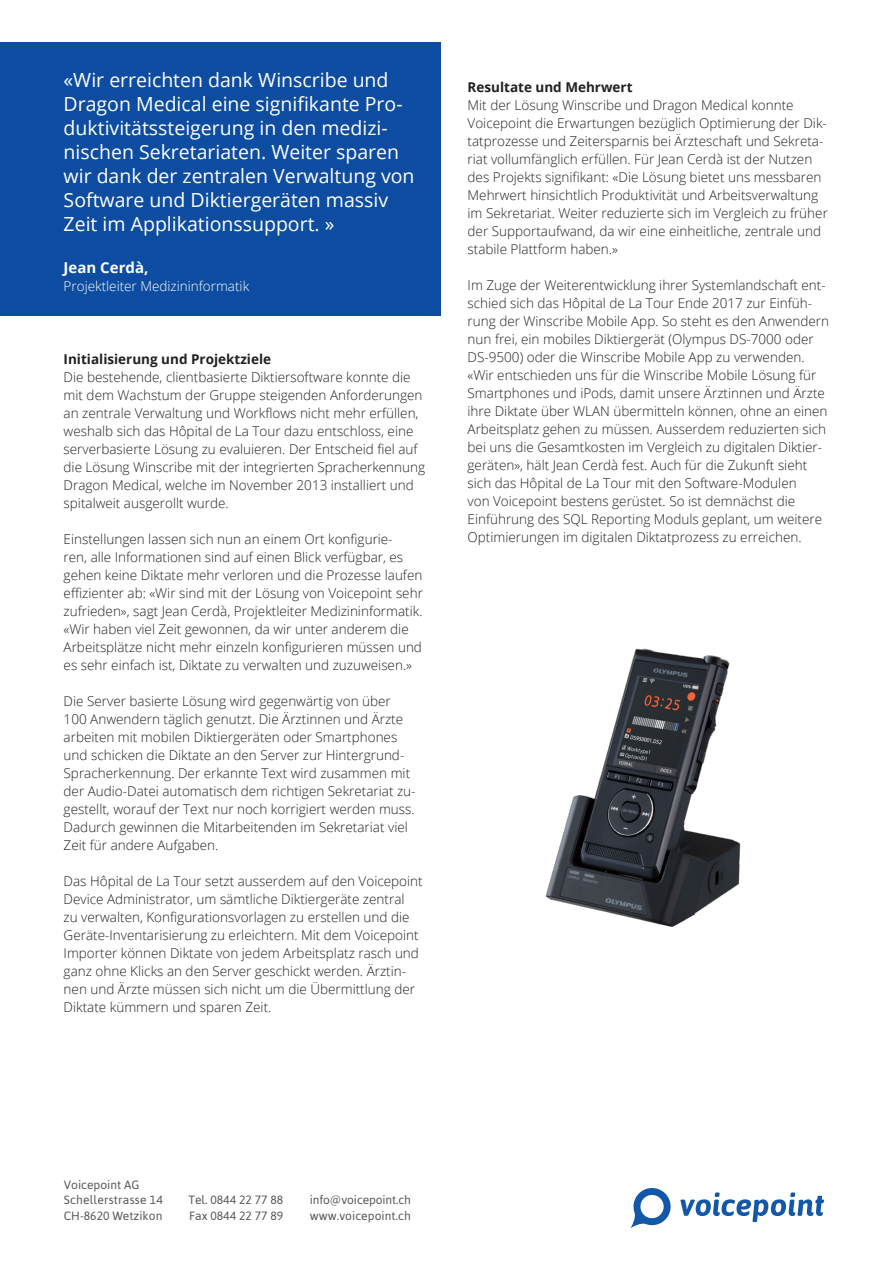
<style>
.page{position:relative;width:893px;height:1263px;background:#fff}
.page>*{position:absolute;margin:0;border:0;box-sizing:border-box;transform-origin:0 0}
.t1{font:19.5px/24px "Open Sans";color:#fff}
.t2{font:700 15px "Open Sans";color:#fff}
.Fliesstext{font:300 13.5px/18px "Open Sans";color:#231f20}
.Fliesstext-2{font:700 13.5px "Open Sans";color:#231f20}
.t3{font:300 13.5px "Open Sans";color:#fff}
.t4{font:12px "Asap";color:#57585a}
.t5{font:12px "Asap";letter-spacing:.02em;color:#57585a}
</style>
<div class="page">
<svg style="left:630px;top:1188px;width:41px;height:40px"></svg>
<svg style="left:680px;top:1192px;width:144px;height:30px"></svg>
<div style="left:0;top:43px;width:440px;height:273px;background:#0d4da1"></div>
<img style="left:545px;top:648px;width:196px;height:279px">
<p class="t1" style="left:64px;top:67px;width:352px">«Wir erreichten dank Winscribe und Dragon Medical eine signifikante Pro&shy;duktivitätssteigerung in den medizi&shy;nischen Sekretariaten. Weiter sparen wir dank der zentralen Verwaltung von Software und Diktiergeräten massiv Zeit im Applikationssupport. »</p>
<p class="t2" style="left:64px;top:256px;width:86px">Jean Cerdà,</p>
<p class="t3" style="left:64px;top:276px;width:187px">Projektleiter Medizininformatik</p>
<p class="Fliesstext-2" style="left:64px;top:350px;width:209px">Initialisierung und Projektziele</p>
<p class="Fliesstext" style="left:64px;top:368px;width:363px">Die bestehende, clientbasierte Diktiersoftware konnte die mit dem Wachstum der Gruppe steigenden Anforderungen an zentrale Verwaltung und Workflows nicht mehr erfüllen, weshalb sich das Hôpital de La Tour dazu entschloss, eine serverbasierte Lösung zu evaluieren. Der Entscheid fiel auf die Lösung Winscribe mit der integrierten Spracherkennung Dragon Medical, welche im November 2013 installiert und spitalweit ausgerollt wurde.</p>
<p class="Fliesstext" style="left:64px;top:530px;width:361px">Einstellungen lassen sich nun an einem Ort konfigurie-<br>ren, alle Informationen sind auf einen Blick verfügbar, es gehen keine Diktate mehr verloren und die Prozesse laufen effizienter ab: «Wir sind mit der Lösung von Voicepoint sehr zufrieden», sagt Jean Cerdà, Projektleiter Medizininformatik. «Wir haben viel Zeit gewonnen, da wir unter anderem die Arbeitsplätze nicht mehr einzeln konfigurieren müssen und es sehr einfach ist, Diktate zu verwalten und zuzuweisen.»</p>
<p class="Fliesstext" style="left:64px;top:692px;width:353px">Die Server basierte Lösung wird gegenwärtig von über 100 Anwendern täglich genutzt. Die Ärztinnen und Ärzte arbeiten mit mobilen Diktiergeräten oder Smartphones und schicken die Diktate an den Server zur Hintergrund-Spracherkennung. Der erkannte Text wird zusammen mit der Audio-Datei automatisch dem richtigen Sekretariat zu&shy;gestellt, worauf der Text nur noch korrigiert werden muss.<br>Dadurch gewinnen die Mitarbeitenden im Sekretariat viel Zeit für andere Aufgaben.</p>
<p class="Fliesstext" style="left:64px;top:872px;width:361px">Das Hôpital de La Tour setzt ausserdem auf den Voicepoint Device Administrator, um sämtliche Diktiergeräte zentral<br>zu verwalten, Konfigurationsvorlagen zu erstellen und die Geräte-Inventarisierung zu erleichtern. Mit dem Voicepoint Importer können Diktate von jedem Arbeitsplatz rasch und ganz ohne Klicks an den Server geschickt werden. Ärztin&shy;nen und Ärzte müssen sich nicht um die Übermittlung der Diktate kümmern und sparen Zeit.</p>
<p class="Fliesstext-2" style="left:468px;top:78px;width:166px">Resultate und Mehrwert</p>
<p class="Fliesstext" style="left:468px;top:96px;width:362px">Mit der Lösung Winscribe und Dragon Medical konnte Voicepoint die Erwartungen bezüglich Optimierung der Dik&shy;tatprozesse und Zeitersparnis bei Ärzteschaft und Sekreta&shy;riat vollumfänglich erfüllen. Für Jean Cerdà ist der Nutzen des Projekts signifikant: «Die Lösung bietet uns messbaren Mehrwert hinsichtlich Produktivität und Arbeitsverwaltung im Sekretariat. Weiter reduzierte sich im Vergleich zu früher der Supportaufwand, da wir eine einheitliche, zentrale und stabile Plattform haben.»</p>
<p class="Fliesstext" style="left:468px;top:276px;width:363px">Im Zuge der Weiterentwicklung ihrer Systemlandschaft ent&shy;schied sich das Hôpital de La Tour Ende 2017 zur Einfüh&shy;rung der Winscribe Mobile App. So steht es den Anwendern nun frei, ein mobiles Diktiergerät (Olympus DS-7000 oder DS-9500) oder die Winscribe Mobile App zu verwenden. «Wir entschieden uns für die Winscribe Mobile Lösung für Smartphones und iPods, damit unsere Ärztinnen und Ärzte ihre Diktate über WLAN übermitteln können, ohne an einen Arbeitsplatz gehen zu müssen. Ausserdem reduzierten sich bei uns die Gesamtkosten im Vergleich zu digitalen Diktier&shy;geräten», hält Jean Cerdà fest. Auch für die Zukunft sieht sich das Hôpital de La Tour mit den Software-Modulen<br>von Voicepoint bestens gerüstet. So ist demnächst die Einführung des SQL Reporting Moduls geplant, um weitere Optimierungen im digitalen Diktatprozess zu erreichen.</p>
<p class="t4" style="left:64px;top:1178px;width:77px">Voicepoint AG</p>
<p class="t5" style="left:64px;top:1193px;width:101px">Schellerstrasse 14</p>
<p class="t4" style="left:64px;top:1209px;width:100px">CH-8620 Wetzikon</p>
<p class="t4" style="left:189px;top:1193px;width:96px">Tel. 0844 22 77 88</p>
<p class="t4" style="left:189px;top:1209px;width:96px">Fax 0844 22 77 89</p>
<p class="t4" style="left:310px;top:1193px;width:103px">info@voicepoint.ch</p>
<p class="t4" style="left:310px;top:1209px;width:102px">www.voicepoint.ch</p>
</div>
